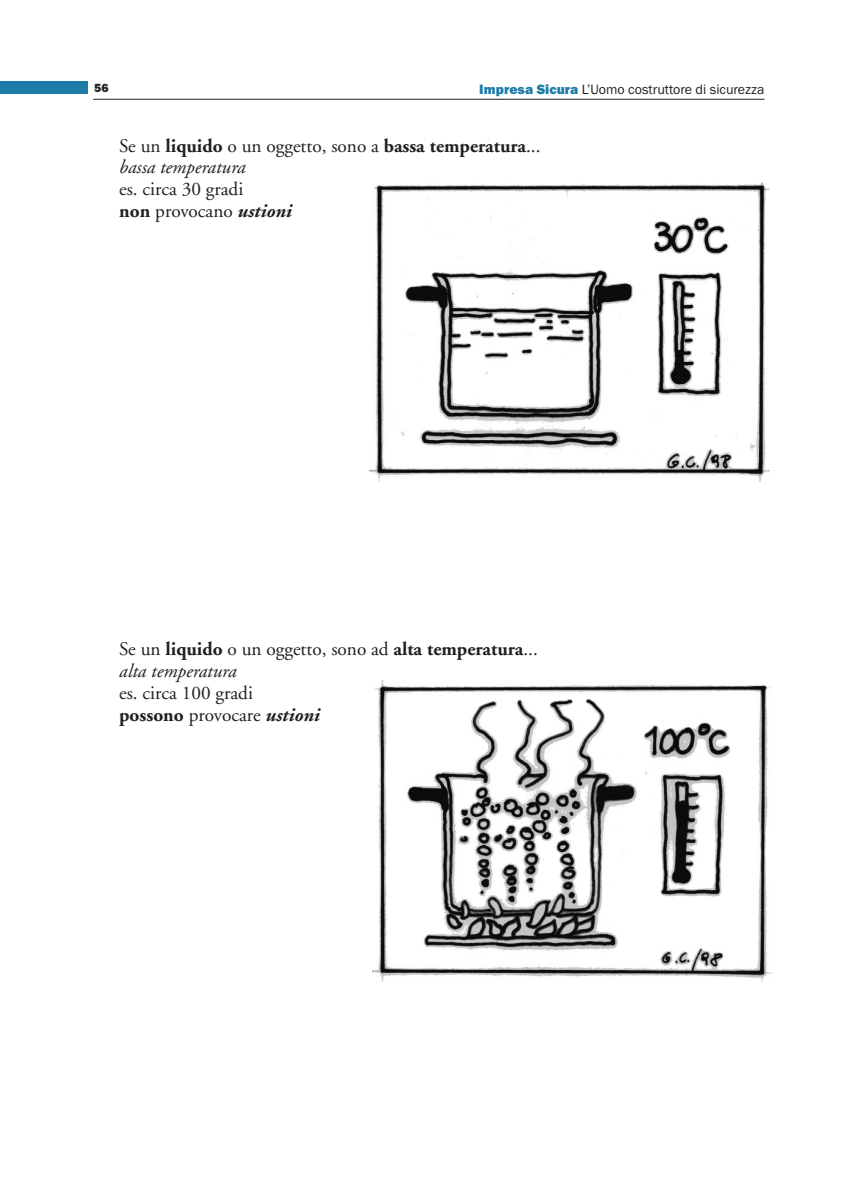
<style>
.page{position:relative;width:844px;height:1191px;background:#fff}
.page>*{position:absolute;margin:0;border:0;box-sizing:border-box;transform-origin:0 0}
.t1{font:19.25px/21.9px "Adobe Garamond";color:#231f20}
.t2{font:14px "Franklin Gothic Itc T";color:#231f20}
.t3{font:800 12.25px "Franklin Gothic Itc T";color:#231f20}
.s1{font-weight:800;color:#1d7ca7}
.s2{font-weight:700}
.s3{font-style:italic}
.s4{font-weight:700;font-style:italic}
</style>
<div class="page">
<hr style="left:93px;top:99px;width:671px;height:1px;background:#231f20">
<div style="left:0;top:81px;width:88px;height:13px;background:#1d7ca7"></div>
<img style="left:368px;top:181px;width:402px;height:300px">
<img style="left:372px;top:681px;width:399px;height:300px">
<p class="t3" style="left:94px;top:84px;width:16px">56</p>
<p class="t2" style="left:479px;top:84px;width:286px"><span class="s1">Impresa Sicura</span> L’Uomo costruttore di sicurezza</p>
<p class="t1" style="left:119px;top:136px;width:423px">Se un <span class="s2">liquido</span> o un oggetto, sono a <span class="s2">bassa temperatura</span>... <span class="s3">bassa temperatura</span></p>
<p class="t1" style="left:119px;top:180px;width:174px">es. circa 30 gradi<br><span class="s2">non</span> provocano <span class="s4">ustioni</span></p>
<p class="t1" style="left:119px;top:639px;width:420px">Se un <span class="s2">liquido</span> o un oggetto, sono ad <span class="s2">alta temperatura</span>... <span class="s3">alta temperatura</span></p>
<p class="t1" style="left:119px;top:683px;width:202px">es. circa 100 gradi <span class="s2">possono</span> provocare <span class="s4">ustioni</span></p>
</div>
